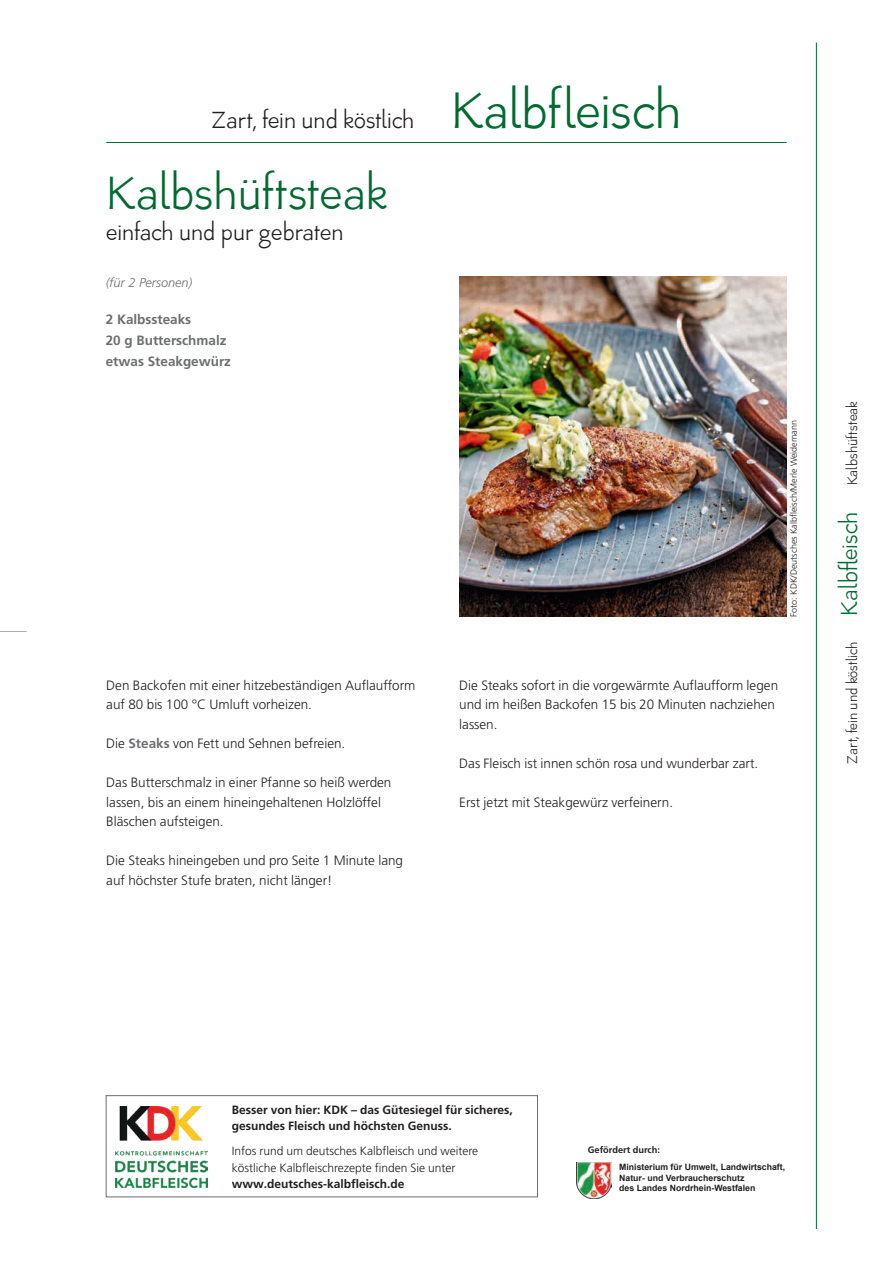
<style>
.page{position:relative;width:893px;height:1263px;background:#fff}
.page>*{position:absolute;margin:0;border:0;box-sizing:border-box;transform-origin:0 0}
.t1{font:300 45px "Ambigue Com";color:#006a31}
.t2{font:300 22.5px "Ambigue Com";color:#231f20}
.t3{font:300 13.5px/19.5px "Frutiger LT Pro";color:#231f20}
.t4{font:300 13.5px "Ambigue Com";color:#231f20}
.t5{font:700 13.5px/20.7px "Frutiger LT Pro";color:#6d6e71}
.t6{font:italic 300 12.75px "Frutiger LT Pro";color:#6d6e71}
.t7{font:700 12px/16.5px "Frutiger LT Pro";color:#231f20}
.t8{font:300 12px/16.5px "Frutiger LT Pro";color:#231f20}
.t9{font:700 9.3px "Frutiger LT Pro";color:#231f20}
.t10{font:300 9px "Frutiger LT Pro";color:#231f20}
.t11{font:700 8.7px/10.5px "Arial";color:#231f20}
.s1{font-size:49.5px;color:#006a31}
.s2{font-weight:700;color:#6d6e71}
.s3{font-size:22.5px;color:#006a31}
</style>
<div class="page">
<img style="left:459px;top:276px;width:328px;height:341px">
<hr style="left:106px;top:142px;width:681px;height:1px;background:#006a31">
<svg style="left:0;top:631px;width:27px;height:1px"></svg>
<img style="left:576px;top:1162px;width:35px;height:36px">
<div style="left:106px;top:1095px;width:432px;height:102px;border:1px solid #6d6e71"></div>
<img style="left:115px;top:1106px;width:93px;height:82px">
<hr style="left:816px;top:43px;width:1px;height:1186px;background:#006a31">
<h2 class="t2" style="left:211px;top:108px;width:471px">Zart, fein und köstlich <span class="s1">Kalbfleisch</span></h2>
<h1 class="t1" style="left:106px;top:170px;width:284px">Kalbshüftsteak</h1>
<h2 class="t2" style="left:106px;top:221px;width:239px">einfach und pur gebraten</h2>
<p class="t6" style="left:106px;top:277px;width:88px">(für 2 Personen)</p>
<p class="t5" style="left:106px;top:310px;width:127px">2 Kalbssteaks<br>20 g Butterschmalz etwas Steakgewürz</p>
<p class="t10" style="left:790px;top:617px;width:198px;rotate:-90deg">Foto: KDK/Deutsches Kalbfleisch/Merle Weidemann</p>
<p class="t3" style="left:106px;top:676px;width:311px">Den Backofen mit einer hitzebeständigen Auflaufform auf 80 bis 100 °C Umluft vorheizen.</p>
<p class="t3" style="left:106px;top:735px;width:241px">Die <span class="s2">Steaks</span> von Fett und Sehnen befreien.</p>
<p class="t3" style="left:106px;top:774px;width:287px">Das Butterschmalz in einer Pfanne so heiß werden lassen, bis an einem hineingehaltenen Holzlöffel<br>Bläschen aufsteigen.</p>
<p class="t3" style="left:106px;top:852px;width:298px">Die Steaks hineingeben und pro Seite 1 Minute lang auf höchster Stufe braten, nicht länger!</p>
<p class="t3" style="left:459px;top:676px;width:320px">Die Steaks sofort in die vorgewärmte Auflaufform legen und im heißen Backofen 15 bis 20 Minuten nachziehen lassen.</p>
<p class="t3" style="left:459px;top:754px;width:301px">Das Fleisch ist innen schön rosa und wunderbar zart.</p>
<p class="t3" style="left:459px;top:793px;width:215px">Erst jetzt mit Steakgewürz verfeinern.</p>
<p class="t4" style="left:845px;top:763px;width:364px;rotate:-90deg">Zart, fein und köstlich <span class="s3">Kalbfleisch</span> Kalbshüftsteak</p>
<p class="t7" style="left:232px;top:1102px;width:283px">Besser von hier: KDK – das Gütesiegel für sicheres, gesundes Fleisch und höchsten Genuss.</p>
<p class="t8" style="left:232px;top:1143px;width:248px">Infos rund um deutsches Kalbfleisch und weitere köstliche Kalbfleischrezepte finden Sie unter</p>
<p class="t7" style="left:232px;top:1176px;width:174px">www.deutsches-kalbfleisch.de</p>
<p class="t9" style="left:588px;top:1146px;width:74px">Gefördert durch:</p>
<p class="t11" style="left:619px;top:1162px;width:168px">Ministerium für Umwelt, Landwirtschaft,<br>Natur- und Verbraucherschutz<br>des Landes Nordrhein-Westfalen</p>
</div>
